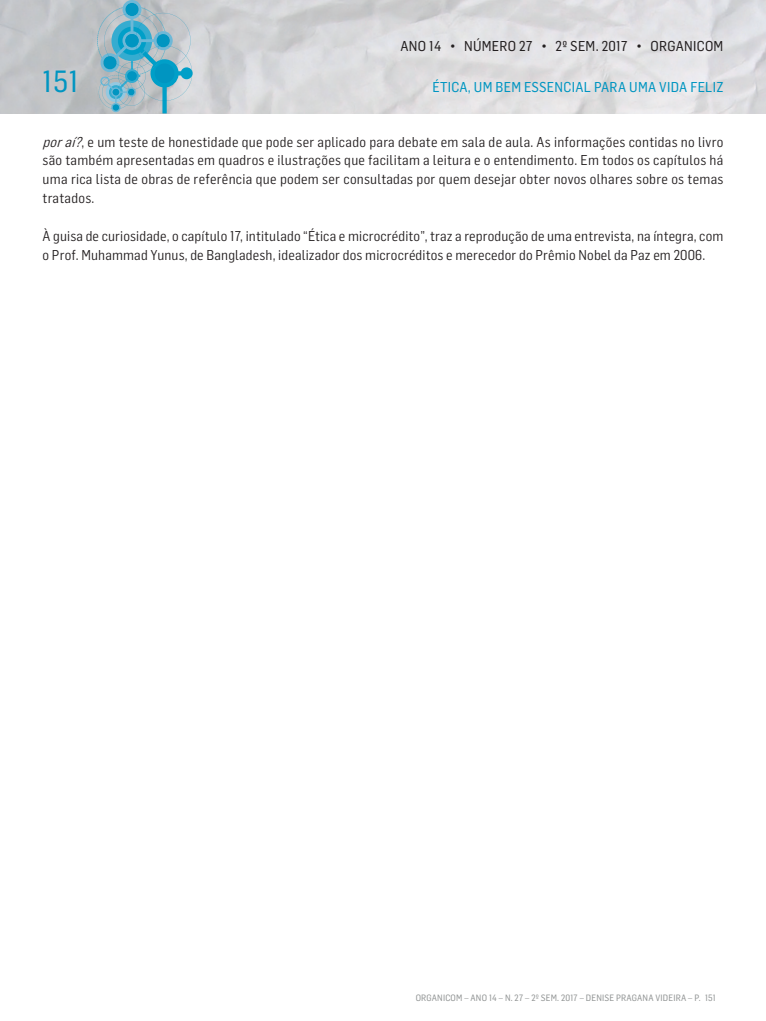
<style>
.page{position:relative;width:766px;height:1021px;background:#fff}
.page>*{position:absolute;margin:0;border:0;box-sizing:border-box;transform-origin:0 0}
.t1{font:30px "Flama Semicondensed Basic";color:#0095c1}
.Texto{font:14px/18.9px "Flama Semicondensed";letter-spacing:.01em;color:#231f20;text-align:justify}
.t2{font:14px "Flama Semicondensed Basic";letter-spacing:.02em;color:#0095c1}
.t3{font:14px "Flama Semicondensed Basic";letter-spacing:.02em;color:#231f20}
.t4{font:9px "Flama Semicondensed Basic";letter-spacing:.02em;color:#929595}
.s1{font-style:italic}
</style>
<div class="page">
<img style="left:0;top:0;width:765px;height:113px">
<svg style="left:97px;top:0;width:95px;height:113px;background:#8ab9c8"></svg>
<p class="t3" style="left:400px;top:37px;width:324px">ANO 14 • NÚMERO 27 • 2º SEM. 2017 • ORGANICOM</p>
<h1 class="t1" style="left:43px;top:62px;width:38px">151</h1>
<p class="t2" style="left:432px;top:78px;width:292px">ÉTICA, UM BEM ESSENCIAL PARA UMA VIDA FELIZ</p>
<p class="Texto" style="left:43px;top:131px;width:682px"><span class="s1">poraí?</span>, e um teste de honestidade que pode ser aplicado para debate em sala de aula. As informações contidas no livro são também apresentadas em quadros e ilustrações que facilitam a leitura e o entendimento. Em todos os capítulos há uma rica lista de obras de referência que podem ser consultadas por quem desejar obter novos olhares sobre os temas tratados.</p>
<p class="Texto" style="left:43px;top:226px;width:682px">À guisa de curiosidade, o capítulo 17, intitulado “Ética e microcrédito”, traz a reprodução de uma entrevista, na íntegra, com o Prof. Muhammad Yunus, de Bangladesh, idealizador dos microcréditos e merecedor do Prêmio Nobel da Paz em 2006.</p>
<p class="t4" style="left:415px;top:992px;width:181px">ORGANICOM – ANO 14 – N. 27 – 2º SEM. 2017 – DENISE</p>
<p class="t4" style="left:616px;top:992px;width:12px">PRAGANA</p>
<p class="t4" style="left:655px;top:992px;width:10px">VIDEIRA</p>
<p class="t4" style="left:688px;top:992px;width:29px">– P. 151</p>
</div>
